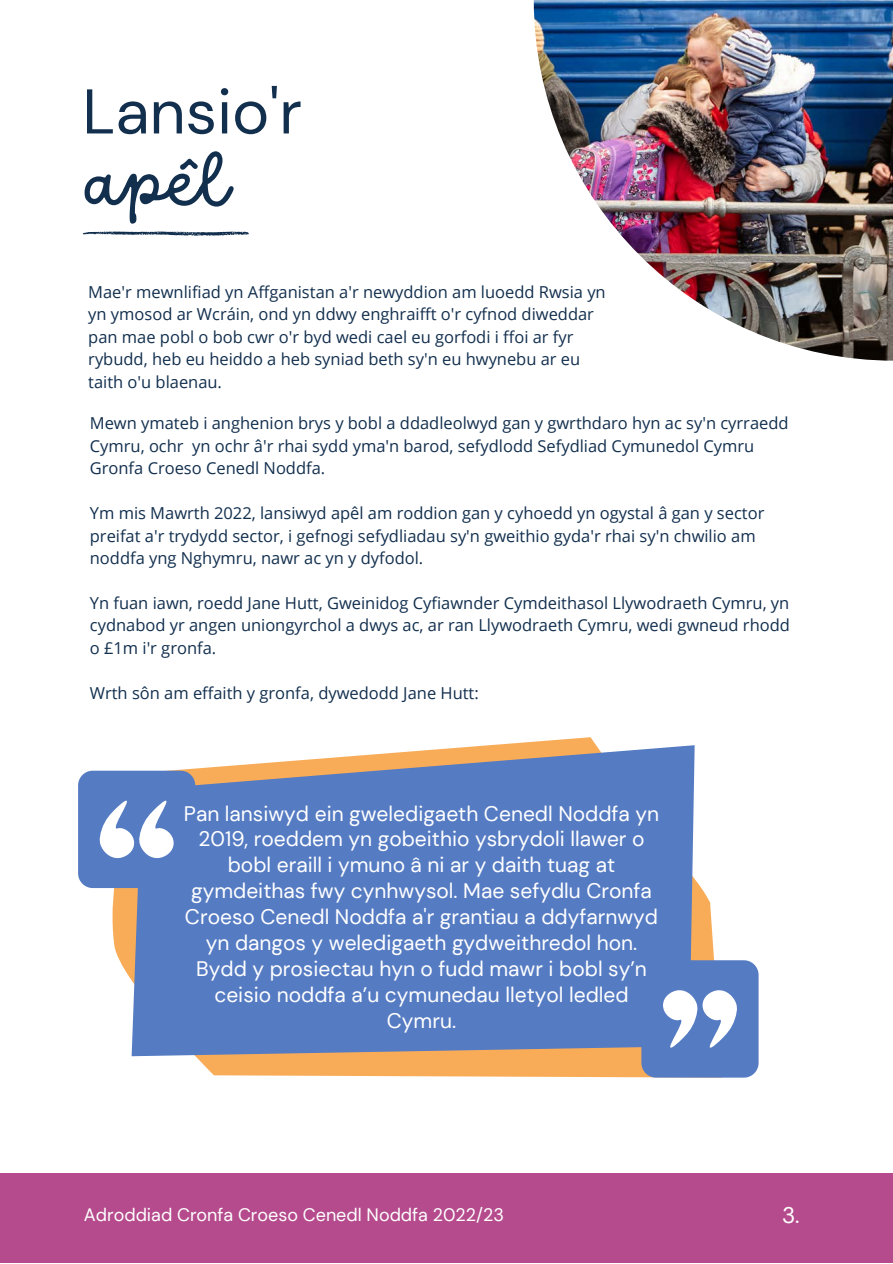
<style>
.page{position:relative;width:893px;height:1264px;background:#fff}
.page>*{position:absolute;margin:0;border:0;box-sizing:border-box;transform-origin:0 0}
.t1{font:72px "DO Script Regular";color:#122f4e}
.t2{font:63px "DM Sans";color:#122f4e}
.t3{font:22.5px "DM Sans";color:#fff}
.t4{font:21px/25.8px "DM Sans";color:#fff;text-align:center}
.t5{font:18px "DM Sans";color:#fff}
.t6{font:16.5px/22.5px "Open Sans";color:#122f4e}
</style>
<div class="page">
<div style="left:0;top:1173px;width:892px;height:89px;background:#b54b8d"></div>
<img style="left:533px;top:0;width:359px;height:361px">
<svg style="left:112px;top:737px;width:602px;height:340px"></svg>
<svg style="left:132px;top:745px;width:562px;height:311px;background:#6382bf"></svg>
<svg style="left:78px;top:770px;width:117px;height:118px"></svg>
<svg style="left:641px;top:960px;width:117px;height:117px"></svg>
<svg style="left:82px;top:231px;width:167px;height:5px"></svg>
<h2 class="t2" style="left:82px;top:71px;width:221px">Lansio'r</h2>
<h1 class="t1" style="left:87px;top:140px;width:145px">apêl</h1>
<p class="t6" style="left:88px;top:280px;width:519px">Mae'r mewnlifiad yn Affganistan a'r newyddion am luoedd Rwsia yn yn ymosod ar Wcráin, ond yn ddwy enghraifft o'r cyfnod diweddar pan mae pobl o bob cwr o'r byd wedi cael eu gorfodi i ffoi ar fyr rybudd, heb eu heiddo a heb syniad beth sy'n eu hwynebu ar eu taith o'u blaenau.</p>
<p class="t6" style="left:90px;top:411px;width:700px">Mewn ymateb i anghenion brys y bobl a ddadleolwyd gan y gwrthdaro hyn ac sy'n cyrraedd<br>Cymru, ochr yn ochr â'r rhai sydd yma'n barod, sefydlodd Sefydliad Cymunedol Cymru<br>Gronfa Croeso Cenedl Noddfa.</p>
<p class="t6" style="left:90px;top:501px;width:676px">Ym mis Mawrth 2022, lansiwyd apêl am roddion gan y cyhoedd yn ogystal â gan y sector preifat a'r trydydd sector, i gefnogi sefydliadau sy'n gweithio gyda'r rhai sy'n chwilio am noddfa yng Nghymru, nawr ac yn y dyfodol.</p>
<p class="t6" style="left:90px;top:591px;width:701px;text-align:justify">Yn fuan iawn, roedd Jane Hutt, Gweinidog Cyfiawnder Cymdeithasol Llywodraeth Cymru, yn cydnabod yr angen uniongyrchol a dwys ac, ar ran Llywodraeth Cymru, wedi gwneud rhodd o £1m i'r gronfa.</p>
<p class="t6" style="left:90px;top:681px;width:390px">Wrth sôn am effaith y gronfa, dywedodd Jane Hutt:</p>
<p class="t4" style="left:184px;top:800px;width:477px">Pan lansiwyd ein gweledigaeth Cenedl Noddfa yn 2019, roeddem yn gobeithio ysbrydoli llawer o bobl eraill i ymuno â ni ar y daith tuag at gymdeithas fwy cynhwysol. Mae sefydlu Cronfa Croeso Cenedl Noddfa a'r grantiau a ddyfarnwyd yn dangos y weledigaeth gydweithredol hon.<br>Bydd y prosiectau hyn o fudd mawr i bobl sy’n ceisio noddfa a’u cymunedau lletyol ledled Cymru.</p>
<p class="t5" style="left:84px;top:1203px;width:421px">Adroddiad Cronfa Croeso Cenedl Noddfa 2022/23</p>
<h3 class="t3" style="left:782px;top:1200px;width:19px">3.</h3>
</div>
